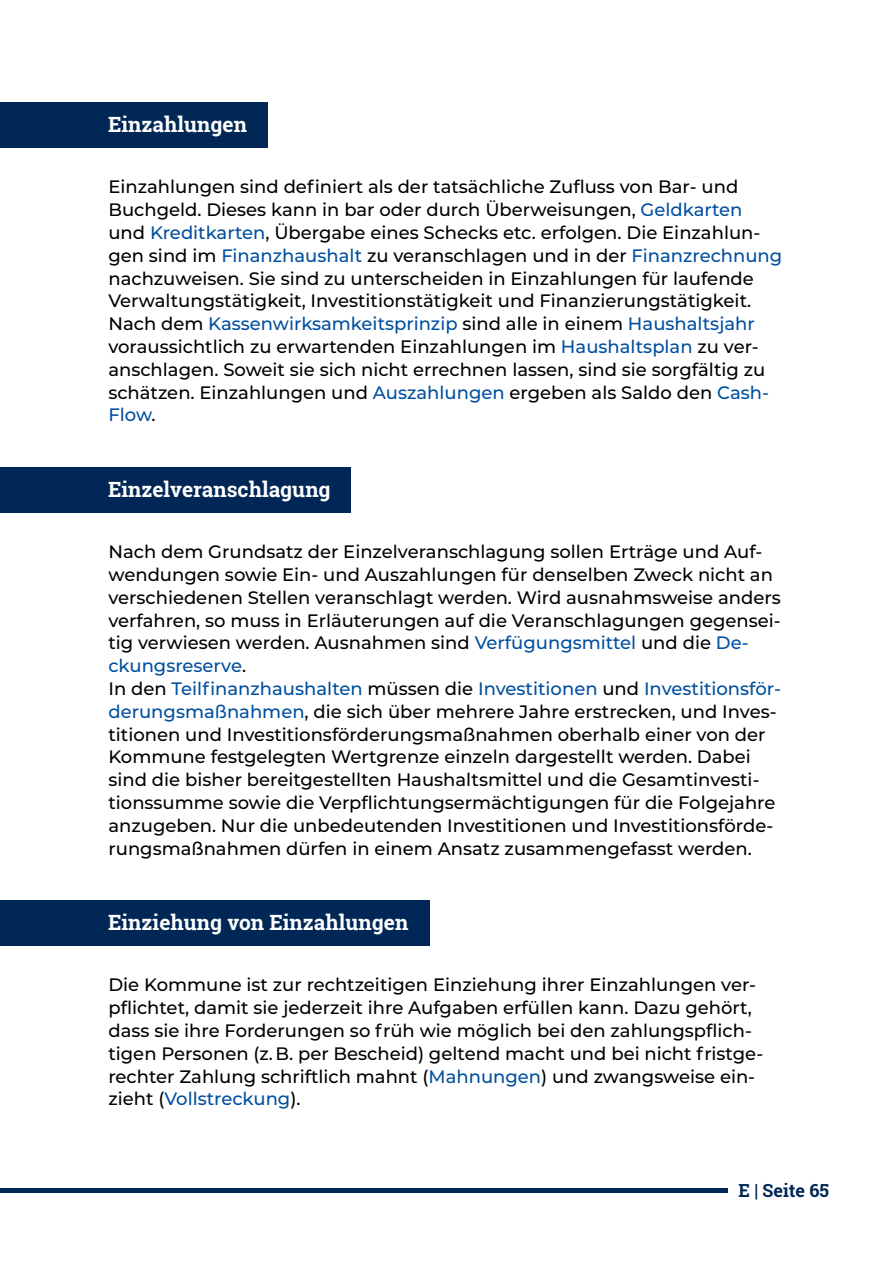
<style>
.page{position:relative;width:893px;height:1263px;background:#fff}
.page>*{position:absolute;margin:0;border:0;box-sizing:border-box;transform-origin:0 0}
.t1{font:700 21px "Roboto Slab";color:#fff}
.t2{font:500 18px/22.8px "Montserrat";color:#000}
.t3{font:700 18px "Roboto Slab";color:#012756}
.s1{color:#004f9f}
</style>
<div class="page">
<hr style="left:0;top:1189px;width:727px;height:4px;background:#012756">
<div style="left:0;top:102px;width:268px;height:46px;background:#012756"></div>
<div style="left:0;top:467px;width:351px;height:45px;background:#012756"></div>
<div style="left:0;top:900px;width:429px;height:46px;background:#012756"></div>
<p class="t1" style="left:108px;top:110px;width:140px">Einzahlungen</p>
<p class="t2" style="left:108px;top:175px;width:675px">Einzahlungen sind definiert als der tatsächliche Zufluss von Bar- und Buchgeld. Dieses kann in bar oder durch Überweisungen, <span class="s1">Geldkarten </span>und <span class="s1">Kreditkarten</span>, Übergabe eines Schecks etc. erfolgen. Die Einzahlun&shy;gen sind im <span class="s1">Finanzhaushalt</span> zu veranschlagen und in der <span class="s1">Finanzrechnung </span>nachzuweisen. Sie sind zu unterscheiden in Einzahlungen für laufende Verwaltungstätigkeit, Investitionstätigkeit und Finanzierungstätigkeit.<br>Nach dem <span class="s1">Kassenwirksamkeitsprinzip</span> sind alle in einem <span class="s1">Haushaltsjahr </span>voraussichtlich zu erwartenden Einzahlungen im <span class="s1">Haushaltsplan</span> zu ver&shy;anschlagen. Soweit sie sich nicht errechnen lassen, sind sie sorgfältig zu schätzen. Einzahlungen und <span class="s1">Auszahlungen</span> ergeben als Saldo den <span class="s1">Cash-Flow</span>.</p>
<p class="t1" style="left:108px;top:475px;width:224px">Einzelveranschlagung</p>
<p class="t2" style="left:108px;top:540px;width:674px">Nach dem Grundsatz der Einzelveranschlagung sollen Erträge und Auf&shy;wendungen sowie Ein- und Auszahlungen für denselben Zweck nicht an verschiedenen Stellen veranschlagt werden. Wird ausnahmsweise anders verfahren, so muss in Erläuterungen auf die Veranschlagungen gegensei&shy;tig verwiesen werden. Ausnahmen sind <span class="s1">Verfügungsmittel</span> und die <span class="s1">De&shy;ckungsreserve</span>.<br>In den <span class="s1">Teilfinanzhaushalten</span> müssen die <span class="s1">Investitionen</span> und <span class="s1">Investitionsför&shy;derungsmaßnahmen</span>, die sich über mehrere Jahre erstrecken, und Inves&shy;titionen und Investitionsförderungsmaßnahmen oberhalb einer von der Kommune festgelegten Wertgrenze einzeln dargestellt werden. Dabei sind die bisher bereitgestellten Haushaltsmittel und die Gesamtinvesti&shy;tionssumme sowie die Verpflichtungsermächtigungen für die Folgejahre anzugeben. Nur die unbedeutenden Investitionen und Investitionsförde&shy;rungsmaßnahmen dürfen in einem Ansatz zusammengefasst werden.</p>
<p class="t1" style="left:108px;top:908px;width:302px">Einziehung von Einzahlungen</p>
<p class="t2" style="left:108px;top:973px;width:656px">Die Kommune ist zur rechtzeitigen Einziehung ihrer Einzahlungen ver&shy;pflichtet, damit sie jederzeit ihre Aufgaben erfüllen kann. Dazu gehört, dass sie ihre Forderungen so früh wie möglich bei den zahlungspflich&shy;tigen Personen (z. B. per Bescheid) geltend macht und bei nicht fristge&shy;rechter Zahlung schriftlich mahnt (<span class="s1">Mahnungen</span>) und zwangsweise ein&shy;zieht (<span class="s1">Vollstreckung</span>).</p>
<p class="t3" style="left:738px;top:1178px;width:92px">E | Seite 65</p>
</div>
